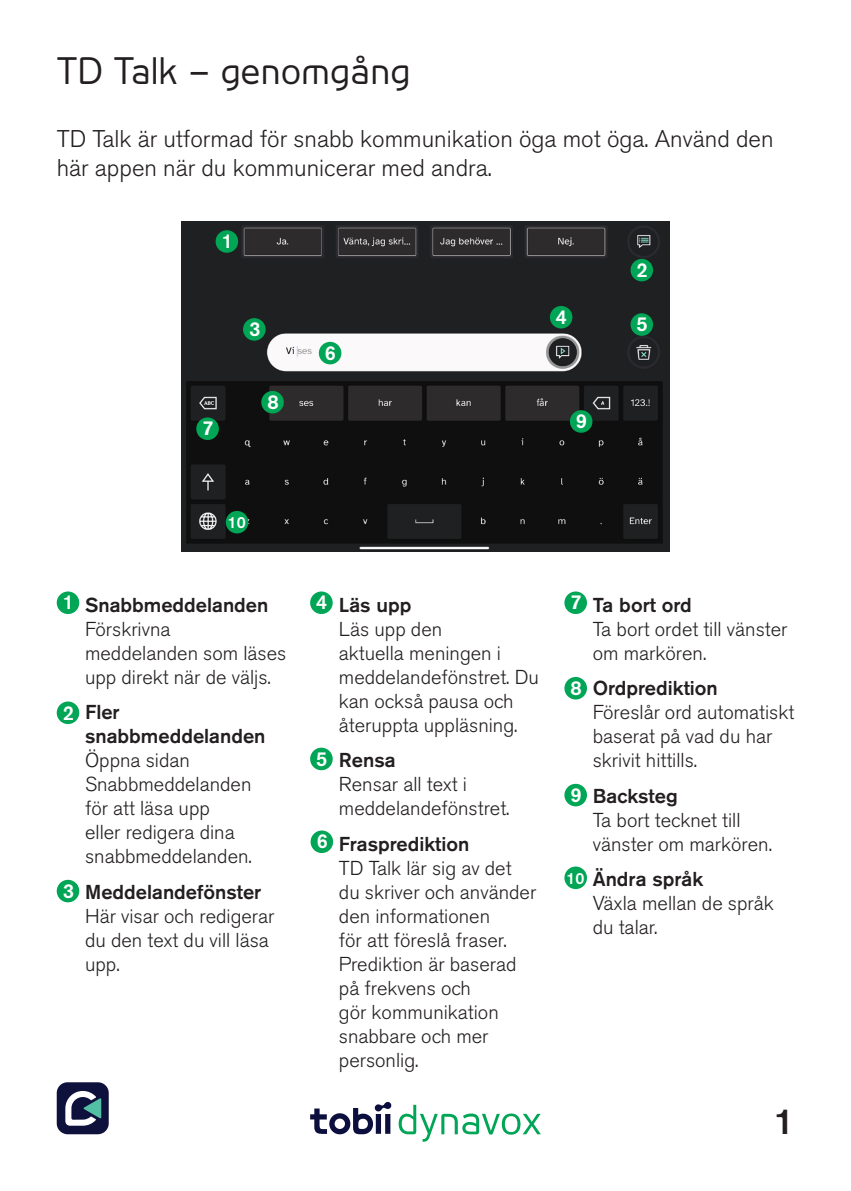
<style>
.page{position:relative;width:851px;height:1191px;background:#fff}
.page>*{position:absolute;margin:0;border:0;box-sizing:border-box;transform-origin:0 0}
.SectionTitle{font:36px "Tele Voice";color:#231f20}
.Page_Numbers{font:500 36px "Akzidenz Grotesk BE";color:#231f20}
.IntroParagraph{font:300 24px/28.8px "Akzidenz Grotesk BE";color:#231f20}
.Numbered_Steps{font:300 20px/24px "Akzidenz Grotesk BE";color:#231f20}
.Number_in_Circles{font:500 20px "Akzidenz Grotesk BE";color:#fff}
.Number_in_Circles-2{font:500 16px "Akzidenz Grotesk BE";color:#fff}
.s1{font-weight:500}
</style>
<div class="page">
<div style="left:57px;top:1082px;width:52px;height:52px;background:#0e113b;border-radius:11px"></div>
<svg style="left:65px;top:1091px;width:36px;height:34px"></svg>
<svg style="left:398px;top:1104px;width:142px;height:37px"></svg>
<svg style="left:310px;top:1102px;width:81px;height:32px"></svg>
<img style="left:182px;top:221px;width:487px;height:330px">
<div style="left:57px;top:591px;width:22px;height:23px;background:#00a556;border-radius:50%"></div>
<div style="left:215px;top:230px;width:23px;height:23px;background:#00a556;border-radius:50%"></div>
<div style="left:564px;top:591px;width:23px;height:23px;background:#00a556;border-radius:50%"></div>
<div style="left:196px;top:417px;width:23px;height:23px;background:#00a556;border-radius:50%"></div>
<div style="left:57px;top:701px;width:22px;height:23px;background:#00a556;border-radius:50%"></div>
<div style="left:630px;top:259px;width:23px;height:22px;background:#00a556;border-radius:50%"></div>
<div style="left:564px;top:677px;width:23px;height:22px;background:#00a556;border-radius:50%"></div>
<div style="left:261px;top:391px;width:23px;height:22px;background:#00a556;border-radius:50%"></div>
<div style="left:564px;top:784px;width:23px;height:22px;background:#00a556;border-radius:50%"></div>
<div style="left:569px;top:410px;width:23px;height:23px;background:#00a556;border-radius:50%"></div>
<div style="left:564px;top:866px;width:23px;height:23px;background:#00a556;border-radius:50%"></div>
<div style="left:226px;top:511px;width:22px;height:22px;background:#00a556;border-radius:50%"></div>
<div style="left:57px;top:879px;width:22px;height:23px;background:#00a556;border-radius:50%"></div>
<div style="left:243px;top:318px;width:22px;height:23px;background:#00a556;border-radius:50%"></div>
<div style="left:310px;top:747px;width:22px;height:23px;background:#00a556;border-radius:50%"></div>
<div style="left:630px;top:313px;width:23px;height:23px;background:#00a556;border-radius:50%"></div>
<div style="left:310px;top:591px;width:22px;height:23px;background:#00a556;border-radius:50%"></div>
<div style="left:549px;top:306px;width:23px;height:22px;background:#00a556;border-radius:50%"></div>
<div style="left:310px;top:830px;width:23px;height:23px;background:#00a556;border-radius:50%"></div>
<div style="left:319px;top:342px;width:22px;height:22px;background:#00a556;border-radius:50%"></div>
<p class="SectionTitle" style="left:57px;top:50px;width:355px">TD Talk – genomgång</p>
<p class="IntroParagraph" style="left:57px;top:125px;width:718px">TD Talk är utformad för snabb kommunikation öga mot öga. Använd den här appen när du kommunicerar med andra.</p>
<p class="Number_in_Circles" style="left:222px;top:229px;width:13px">1</p>
<p class="Number_in_Circles" style="left:202px;top:416px;width:13px">7</p>
<p class="Number_in_Circles" style="left:249px;top:317px;width:13px">3</p>
<p class="Number_in_Circles" style="left:267px;top:390px;width:13px">8</p>
<p class="Number_in_Circles" style="left:325px;top:340px;width:13px">6</p>
<p class="Number_in_Circles" style="left:556px;top:305px;width:13px">4</p>
<p class="Number_in_Circles" style="left:576px;top:409px;width:13px">9</p>
<p class="Number_in_Circles" style="left:636px;top:257px;width:13px">2</p>
<p class="Number_in_Circles" style="left:636px;top:312px;width:13px">5</p>
<p class="Number_in_Circles-2" style="left:228px;top:513px;width:19px">10</p>
<p class="Number_in_Circles" style="left:63px;top:590px;width:13px">1</p>
<p class="Number_in_Circles" style="left:63px;top:700px;width:13px">2</p>
<p class="Number_in_Circles" style="left:63px;top:878px;width:13px">3</p>
<p class="Numbered_Steps" style="left:85px;top:593px;width:203px"><span class="s1">Snabbmeddelanden<br></span>Förskrivna meddelanden som läses upp direkt när de väljs.</p>
<p class="Numbered_Steps" style="left:85px;top:701px;width:182px"><span class="s1">Fler snabbmeddelanden<br></span>Öppna sidan<br>Snabbmeddelanden för att läsa upp<br>eller redigera dina snabbmeddelanden.</p>
<p class="Numbered_Steps" style="left:85px;top:880px;width:191px"><span class="s1">Meddelandefönster<br></span>Här visar och redigerar du den text du vill läsa upp.</p>
<p class="Number_in_Circles" style="left:316px;top:590px;width:13px">4</p>
<p class="Number_in_Circles" style="left:316px;top:746px;width:13px">5</p>
<p class="Number_in_Circles" style="left:316px;top:829px;width:13px">6</p>
<p class="Numbered_Steps" style="left:339px;top:593px;width:201px"><span class="s1">Läs upp<br></span>Läs upp den<br>aktuella meningen i meddelandefönstret. Du kan också pausa och återuppta uppläsning.</p>
<p class="Numbered_Steps" style="left:339px;top:749px;width:172px"><span class="s1">Rensa<br></span>Rensar all text i meddelandefönstret.</p>
<p class="Numbered_Steps" style="left:339px;top:832px;width:199px"><span class="s1">Frasprediktion<br></span>TD Talk lär sig av det du skriver och använder den informationen<br>för att föreslå fraser.<br>Prediktion är baserad på frekvens och<br>gör kommunikation snabbare och mer personlig.</p>
<p class="Number_in_Circles" style="left:570px;top:590px;width:13px">7</p>
<p class="Number_in_Circles" style="left:570px;top:675px;width:13px">8</p>
<p class="Number_in_Circles" style="left:570px;top:782px;width:13px">9</p>
<p class="Number_in_Circles-2" style="left:566px;top:868px;width:19px">10</p>
<p class="Numbered_Steps" style="left:592px;top:593px;width:196px"><span class="s1">Ta bort ord<br></span>Ta bort ordet till vänster om markören.</p>
<p class="Numbered_Steps" style="left:592px;top:677px;width:203px"><span class="s1">Ordprediktion<br></span>Föreslår ord automatiskt baserat på vad du har skrivit hittills.</p>
<p class="Numbered_Steps" style="left:592px;top:784px;width:181px"><span class="s1">Backsteg<br></span>Ta bort tecknet till vänster om markören.</p>
<p class="Numbered_Steps" style="left:592px;top:867px;width:182px"><span class="s1">Ändra språk<br></span>Växla mellan de språk du talar.</p>
<p class="Page_Numbers" style="left:773px;top:1099px;width:22px">1</p>
</div>
